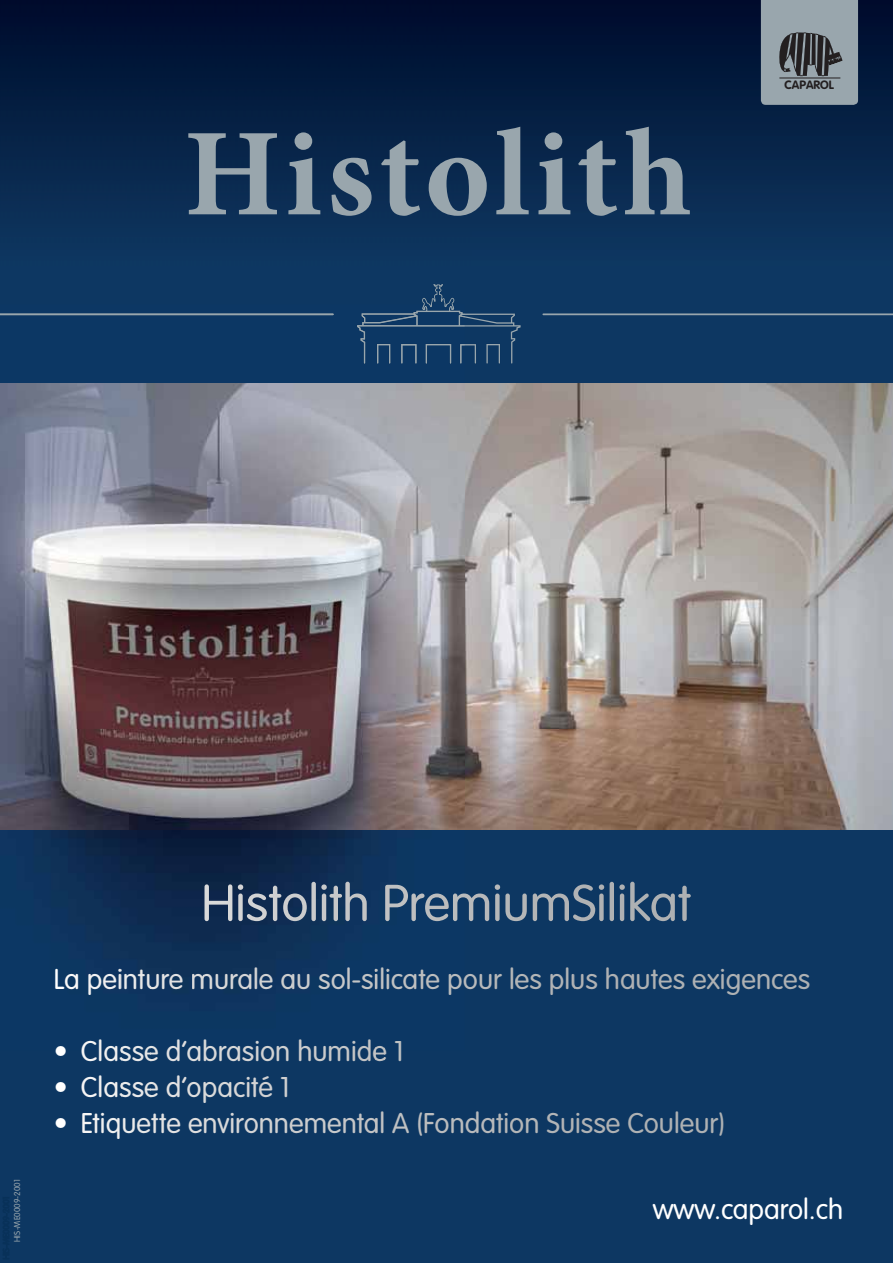
<style>
.page{position:relative;width:893px;height:1263px;background:#fff}
.page>*{position:absolute;margin:0;border:0;box-sizing:border-box;transform-origin:0 0}
.t1{font:300 30px "VAG Rundschrift D";color:#aeb1b3}
.t2{font:300 30px "VAG Rundschrift D";color:#f0f0f0}
.t3{font:300 30px "VAG Rundschrift D";color:#fff}
.t4{font:700 12px "VAG Rounded LT";color:#231f20}
.t5{font:300 9px "VAG Rundschrift D";color:#99a6ad}
.s1{color:#fff}
.s2{color:#faf9f8}
.s3{color:#f3f2f2}
.s4{color:#f0f0f0}
.s5{color:#ebebeb}
.s6{color:#eaebeb}
.s7{color:#e7e7e7}
.s8{color:#e5e6e6}
.s9{color:#e3e3e3}
.s10{color:#e1e1e2}
.s11{color:#dcdcdc}
.s12{color:#d9d9d9}
.s13{color:#d7d7d8}
.s14{color:#d5d5d6}
.s15{color:#d3d3d4}
.s16{color:#d1d2d2}
.s17{color:#cdcece}
.s18{color:#cbcccd}
.s19{color:#c8c9ca}
.s20{color:#c7c8c9}
.s21{color:#c5c6c7}
.s22{color:#c4c5c6}
.s23{color:#c3c4c5}
.s24{color:#c3c3c4}
.s25{color:#c1c2c3}
.s26{color:#c0c2c3}
.s27{color:#bfc1c2}
.s28{color:#bfc0c1}
.s29{color:#bdbebf}
.s30{color:#bcbdbe}
.s31{color:#babcbd}
.s32{color:#b8babc}
.s33{color:#b8b9bb}
.s34{color:#b5b7b8}
.s35{color:#b3b5b6}
.s36{color:#b2b4b6}
.s37{color:#b1b3b5}
.s38{color:#b0b2b4}
.s39{color:#afb1b3}
.s40{color:#f6f5f5}
.s41{color:#e8e8e9}
.s42{color:#e2e1e2}
.s43{color:#dfdedf}
.s44{color:#dedede}
.s45{color:#d9dada}
.s46{color:#d8d9d9}
.s47{color:#d7d8d8}
.s48{color:#d4d4d5}
.s49{color:#d2d3d4}
.s50{color:#cfd0d1}
.s51{color:#cacbcc}
.s52{color:#d6d6d7}
.s53{color:#d1d1d2}
.s54{color:#cfcfd0}
.s55{color:#f2f2f2}
.s56{color:#efefef}
.s57{color:#e6e6e6}
.s58{color:#e4e4e4}
.s59{color:#dadada}
.s60{color:#c7c9ca}
.s61{color:#c5c6c8}
.s62{color:#bbbcbd}
.s63{color:#b4b6b7}
.s64{color:#b2b3b5}
</style>
<div class="page">
<div style="left:0;top:266px;width:893px;height:997px;background:#0d3762"></div>
<img style="left:0;top:0;width:893px;height:266px">
<svg style="left:188px;top:127px;width:502px;height:89px;background:#3a536e"></svg>
<svg style="left:542px;top:313px;width:351px;height:2px"></svg>
<svg style="left:357px;top:284px;width:164px;height:80px;background:#163e67"></svg>
<svg style="left:761px;top:0;width:97px;height:105px;background:#869197"></svg>
<img style="left:465px;top:384px;width:428px;height:445px">
<img style="left:0;top:304px;width:465px;height:746px">
<img style="left:0;top:313px;width:334px;height:2px">
<img style="left:357px;top:304px;width:108px;height:60px">
<svg style="left:204px;top:882px;width:259px;height:39px;background:#445d7a"></svg>
<svg style="left:0;top:1197px;width:9px;height:66px"></svg>
<p class="t4" style="left:784px;top:80px;width:51px">CAPAROL</p>
<p class="t5" style="left:13px;top:1242px;width:65px;rotate:-90deg">HIS-ME0009-2001</p>
<p class="t1" style="left:54px;top:967px;width:758px"><span class="s1">L</span><span class="s2">a</span> <span class="s3">p</span><span class="s4">e</span><span class="s5">i</span><span class="s6">n</span><span class="s7">t</span><span class="s8">u</span><span class="s9">r</span><span class="s10">e</span> <span class="s11">m</span><span class="s12">u</span><span class="s13">r</span><span class="s14">a</span><span class="s15">l</span><span class="s16">e</span> <span class="s17">a</span><span class="s18">u</span> <span class="s19">s</span><span class="s20">o</span><span class="s21">l</span><span class="s22">-</span><span class="s23">s</span><span class="s24">i</span><span class="s25">l</span><span class="s26">i</span><span class="s27">c</span><span class="s28">a</span><span class="s29">t</span><span class="s30">e</span> <span class="s31">p</span><span class="s32">o</span><span class="s33">u</span><span class="s34">r le</span><span class="s35">s</span> <span class="s36">p</span><span class="s37">lu</span><span class="s38">s</span> <span class="s39">ha</span>utes exigences</p>
<p class="t2" style="left:54px;top:1039px;width:351px"><span class="s1">•</span> <span class="s40">C</span>la<span class="s5">s</span><span class="s41">s</span><span class="s8">e</span> <span class="s42">d</span><span class="s43">‘</span><span class="s44">a</span><span class="s45">b</span><span class="s46">r</span><span class="s47">a</span><span class="s48">s</span><span class="s49">i</span><span class="s16">o</span><span class="s50">n</span> <span class="s18">h</span><span class="s51">u</span><span class="s20">m</span><span class="s22">i</span><span class="s23">d</span><span class="s24">e</span> <span class="s27">1</span></p>
<p class="t2" style="left:54px;top:1075px;width:237px"><span class="s1">•</span> <span class="s40">C</span>la<span class="s5">s</span><span class="s41">s</span><span class="s8">e</span> <span class="s42">d</span><span class="s43">‘</span><span class="s44">o</span><span class="s45">p</span><span class="s46">a</span><span class="s52">c</span><span class="s48">i</span><span class="s15">t</span><span class="s53">é</span> <span class="s54">1</span></p>
<p class="t1" style="left:54px;top:1111px;width:673px"><span class="s1">•</span> <span class="s40">E</span><span class="s55">t</span><span class="s4">i</span><span class="s56">q</span><span class="s6">u</span><span class="s57">e</span><span class="s58">t</span><span class="s9">t</span><span class="s42">e</span> <span class="s44">e</span><span class="s59">n</span><span class="s46">v</span><span class="s13">i</span><span class="s14">r</span><span class="s48">o</span><span class="s16">n</span><span class="s50">n</span><span class="s17">e</span><span class="s18">m</span><span class="s60">e</span><span class="s61">n</span><span class="s23">t</span><span class="s24">a</span><span class="s25">l</span> <span class="s27">A</span> <span class="s29">(</span><span class="s30">F</span><span class="s62">o</span><span class="s31">n</span><span class="s32">d</span><span class="s33">a</span><span class="s34">tio</span><span class="s63">n</span> <span class="s36">S</span><span class="s64">u</span><span class="s38">iss</span><span class="s39">e</span> Couleur)</p>
<p class="t3" style="left:653px;top:1197px;width:192px">www.caparol.ch</p>
</div>
